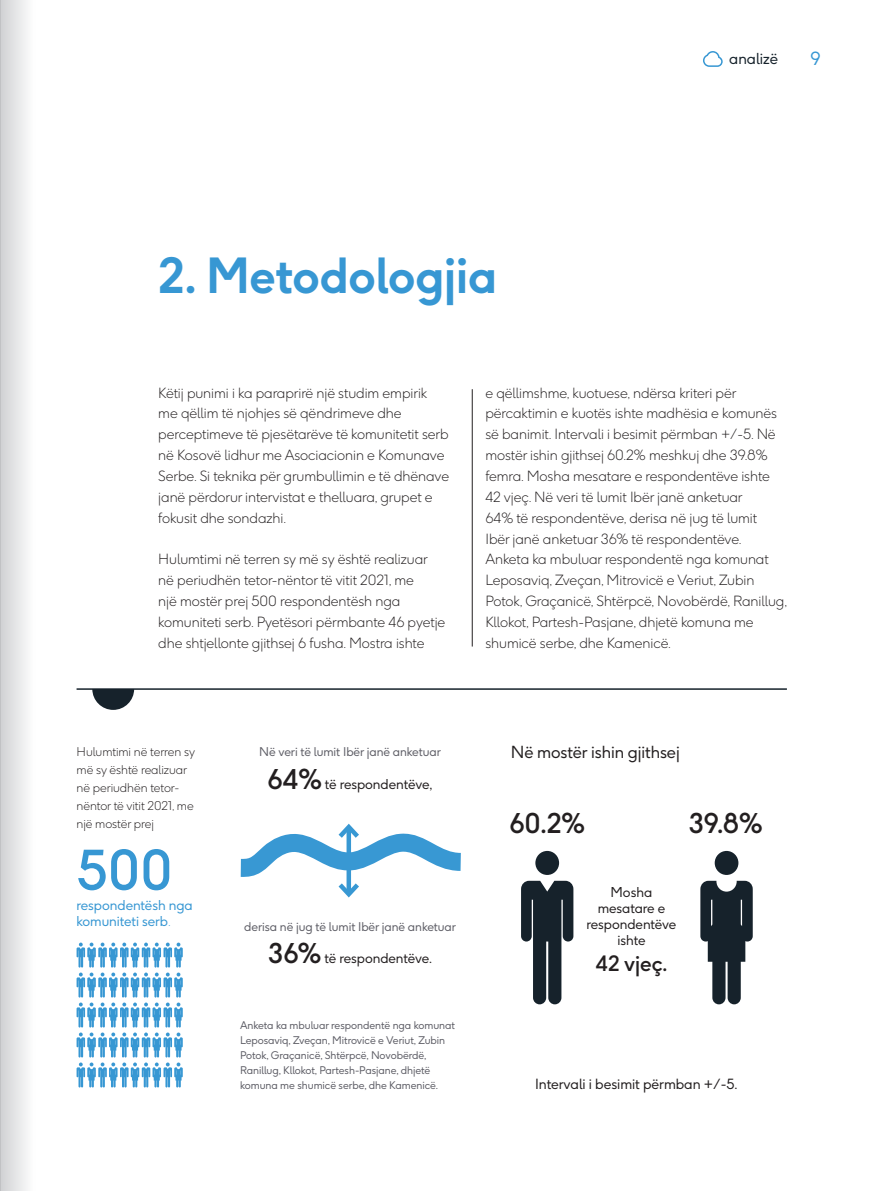
<style>
.page{position:relative;width:872px;height:1191px;background:#fff}
.page>*{position:absolute;margin:0;border:0;box-sizing:border-box;transform-origin:0 0}
.t1{font:600 54px "F37 Ginger Pro";color:#3797d3}
.t2{font:700 48px "F37 Ginger Pro";letter-spacing:-.005em;color:#3797d3}
.t3{font:600 27px "F37 Ginger Pro";color:#231f20}
.t4{font:600 21px "F37 Ginger Pro";letter-spacing:-.005em;color:#231f20}
.t5{font:18px "F37 Ginger Pro";color:#3797d3}
.t6{font:16.5px "F37 Ginger Pro";letter-spacing:-.005em;color:#231f20}
.t7{font:15px "F37 Ginger Pro";color:#16222b}
.t8{font:300 13.95px/20.9px "F37 Ginger Pro";letter-spacing:-.005em;color:#231f20}
.t9{font:13.95px "F37 Ginger Pro";letter-spacing:-.005em;color:#231f20}
.t10{font:13.5px/16.2px "F37 Ginger Pro";letter-spacing:-.005em;color:#231f20;text-align:center}
.t11{font:13.5px/16.2px "F37 Ginger Pro";letter-spacing:-.005em;color:#3797d3}
.t12{font:300 12px/18px "F37 Ginger Pro";letter-spacing:-.005em;color:#231f20}
.t13{font:12px "F37 Ginger Pro";letter-spacing:-.005em;color:#5e5e66}
.t14{font:10.5px/15px "F37 Ginger Pro";letter-spacing:-.005em;color:#5e5e66}
.s1{font-weight:300}
.s2{font-weight:600;font-size:27px}
</style>
<div class="page">
<svg style="left:703px;top:51px;width:19px;height:16px"></svg>
<hr style="left:472px;top:389px;width:1px;height:257px;background:#231f20">
<svg style="left:521px;top:851px;width:52px;height:153px"></svg>
<svg style="left:700px;top:880px;width:52px;height:124px"></svg>
<div style="left:714px;top:851px;width:24px;height:24px;background:#16222b;border-radius:50%"></div>
<svg style="left:77px;top:942px;width:106px;height:145px"></svg>
<svg style="left:240px;top:823px;width:221px;height:75px"></svg>
<hr style="left:77px;top:688px;width:710px;height:2px;background:#16222b">
<svg style="left:92px;top:689px;width:42px;height:21px"></svg>
<div style="left:0;top:0;width:36px;height:1191px;background:linear-gradient(to right,#d0d1d3,#fff)"></div>
<hr style="left:0;top:0;width:1px;height:1191px;background:#bcbdc0">
<h2 class="t2" style="left:158px;top:245px;width:340px">2. Metodologjia</h2>
<p class="t7" style="left:729px;top:49px;width:50px">analizë</p>
<p class="t5" style="left:810px;top:47px;width:12px">9</p>
<p class="t8" style="left:158px;top:382px;width:292px">Këtij punimi i ka paraprirë një studim empirik me qëllim të njohjes së qëndrimeve dhe perceptimeve të pjesëtarëve të komunitetit serb në Kosovë lidhur me Asociacionin e Komunave Serbe. Si teknika për grumbullimin e të dhënave janë përdorur intervistat e thelluara, grupet e fokusit dhe sondazhi.</p>
<p class="t8" style="left:158px;top:549px;width:288px">Hulumtimi në terren sy më sy është realizuar në periudhën tetor-nëntor të vitit 2021, me<br>një mostër prej 500 respondentësh nga komuniteti serb. Pyetësori përmbante 46 pyetje dhe shtjellonte gjithsej 6 fusha. Mostra ishte</p>
<p class="t8" style="left:485px;top:382px;width:303px">e qëllimshme, kuotuese, ndërsa kriteri për përcaktimin e kuotës ishte madhësia e komunës së banimit. Intervali i besimit përmban +/-5. Në mostër ishin gjithsej 60.2% meshkuj dhe 39.8% femra. Mosha mesatare e respondentëve ishte 42 vjeç. Në veri të lumit Ibër janë anketuar<br>64% të respondentëve, derisa në jug të lumit<br>Ibër janë anketuar 36% të respondentëve.<br>Anketa ka mbuluar respondentë nga komunat Leposaviq, Zveçan, Mitrovicë e Veriut, Zubin Potok, Graçanicë, Shtërpcë, Novobërdë, Ranillug, Kllokot, Partesh-Pasjane, dhjetë komuna me shumicë serbe, dhe Kamenicë.</p>
<p class="t12" style="left:77px;top:742px;width:120px">Hulumtimi në terren sy më sy është realizuar në periudhën tetor&shy;nëntor të vitit 2021, me një mostër prej</p>
<h1 class="t1" style="left:77px;top:835px;width:98px">500</h1>
<p class="t11" style="left:77px;top:897px;width:118px">respondentësh nga komuniteti serb<span class="s1">.</span></p>
<p class="t13" style="left:259px;top:744px;width:183px">Në veri të lumit Ibër janë anketuar</p>
<p class="t10" style="left:268px;top:775px;width:166px"><span class="s2">64%</span> të respondentëve,</p>
<p class="t13" style="left:244px;top:919px;width:213px">derisa në jug të lumit Ibër janë anketuar</p>
<p class="t10" style="left:268px;top:950px;width:165px"><span class="s2">36%</span> të respondentëve.</p>
<p class="t14" style="left:240px;top:1017px;width:216px">Anketa ka mbuluar respondentë nga komunat Leposaviq, Zveçan, Mitrovicë e Veriut, Zubin Potok, Graçanicë, Shtërpcë, Novobërdë, Ranillug, Kllokot, Partesh-Pasjane, dhjetë komuna me shumicë serbe, dhe Kamenicë.</p>
<p class="t6" style="left:511px;top:741px;width:170px">Në mostër ishin gjithsej</p>
<h3 class="t3" style="left:509px;top:806px;width:77px">60.2%</h3>
<h3 class="t3" style="left:688px;top:806px;width:76px">39.8%</h3>
<p class="t10" style="left:586px;top:883px;width:91px">Mosha mesatare e respondentëve ishte</p>
<h3 class="t4" style="left:596px;top:949px;width:73px">42 vjeç.</h3>
<p class="t9" style="left:535px;top:1075px;width:204px">Intervali i besimit përmban +/-5.</p>
</div>
